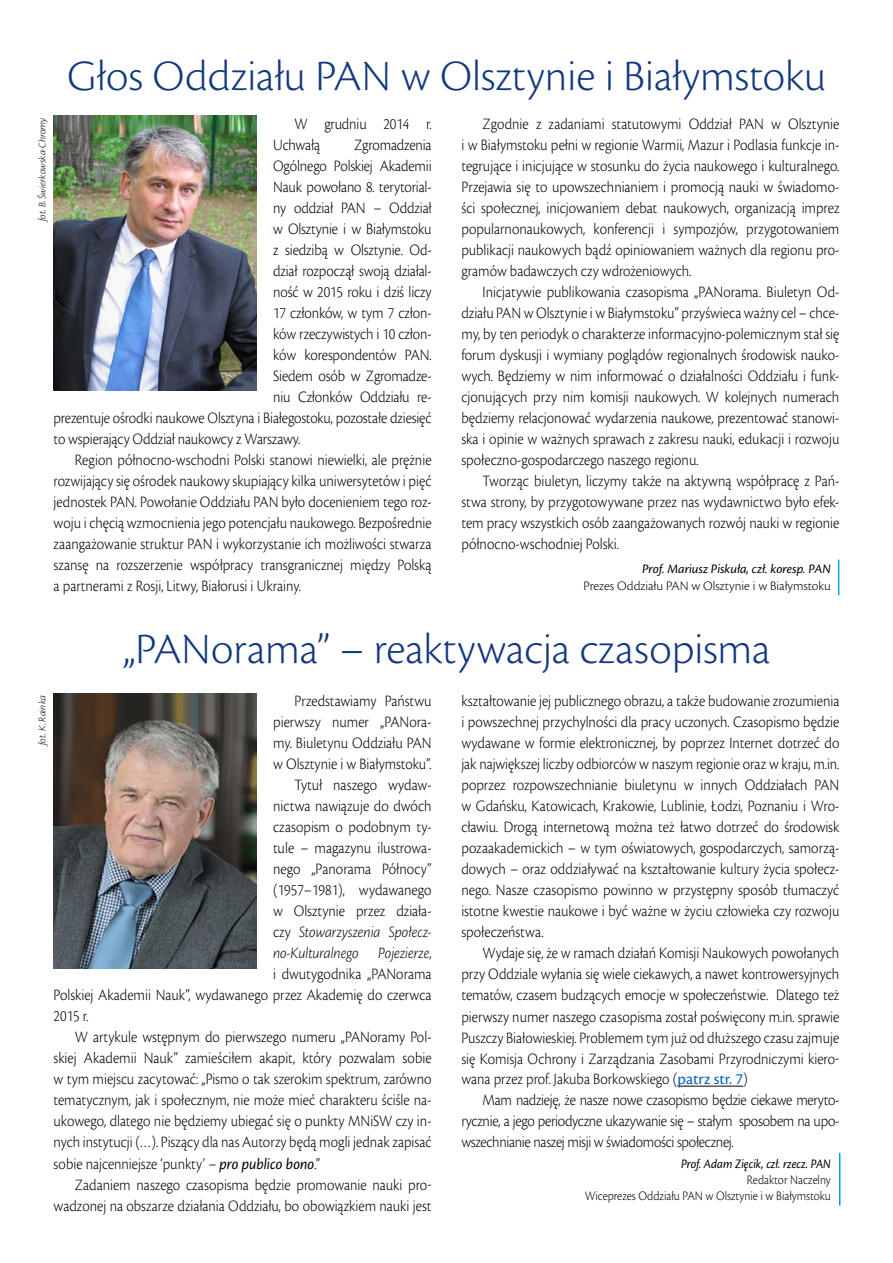
<style>
.page{position:relative;width:893px;height:1263px;background:#fff}
.page>*{position:absolute;margin:0;border:0;box-sizing:border-box;transform-origin:0 0}
.t1{font:300 45px "Cronos Pro";color:#14387f}
.t2{font:300 16.5px/21px "Cronos Pro";color:#000;text-align:justify;scale:.9 1}
.t3{font:italic 300 16.5px "Cronos Pro";letter-spacing:-.005em;color:#000;scale:.9 1}
.t4{font:300 13.5px/16.2px "Cronos Pro";color:#000;text-align:right;scale:.9 1}
.t5{font:300 13.5px "Cronos Pro";color:#000}
.t6{font:italic 13.5px "Cronos Pro";letter-spacing:-.005em;color:#000}
.t7{font:italic 13.5px "Cronos Pro";letter-spacing:-.005em;color:#000;scale:.9 1}
.t8{font:italic 300 10.5px "Cronos Pro";letter-spacing:-.005em;color:#000}
.s1{font-style:normal}
.s2{font-weight:400;font-style:italic}
.s3{font-weight:400;color:#0563c1}
</style>
<div class="page">
<hr style="left:839px;top:1153px;width:1px;height:52px;background:#009fe3">
<hr style="left:838px;top:560px;width:1px;height:35px;background:#009fe3">
<hr style="left:677px;top:1086px;width:66px;height:1px;background:#000">
<img style="left:54px;top:115px;width:202px;height:275px">
<img style="left:54px;top:693px;width:202px;height:275px">
<h1 class="t1" style="left:67px;top:50px;width:760px">Głos Oddziału PAN w Olsztynie i Białymstoku</h1>
<p class="t2" style="left:273px;top:113px;width:178px;text-indent:21px">W grudniu 2014 r.<br>Uchwałą</p>
<p class="t8" style="left:36px;top:221px;width:106px;rotate:-90deg">fot. B. Świerkowska-Chromy</p>
<p class="t2" style="left:354px;top:134px;width:87px">Zgromadzenia</p>
<p class="t2" style="left:273px;top:155px;width:178px">Ogólnego Polskiej Akademii</p>
<p class="t2" style="left:273px;top:176px;width:178px">Nauk powołano 8. terytorial-</p>
<p class="t2" style="left:273px;top:197px;width:178px">ny oddział PAN – Oddział</p>
<p class="t2" style="left:273px;top:218px;width:178px">w Olsztynie i w Białymstoku</p>
<p class="t2" style="left:273px;top:239px;width:178px">z siedzibą w Olsztynie. Od-</p>
<p class="t2" style="left:273px;top:260px;width:178px">dział rozpoczął swoją działal-</p>
<p class="t2" style="left:273px;top:281px;width:178px">ność w 2015 roku i dziś liczy</p>
<p class="t2" style="left:273px;top:302px;width:178px">17 członków, w tym 7 człon-</p>
<p class="t2" style="left:273px;top:323px;width:178px">ków rzeczywistych i 10 człon-</p>
<p class="t2" style="left:273px;top:344px;width:178px">ków korespondentów PAN.</p>
<p class="t2" style="left:273px;top:365px;width:178px">Siedem osób w Zgromadze-</p>
<p class="t2" style="left:273px;top:386px;width:178px">niu Członków Oddziału re-</p>
<p class="t2" style="left:54px;top:407px;width:421px">prezentuje ośrodki naukowe Olsztyna i Białegostoku, pozostałe dziesięć</p>
<p class="t2" style="left:54px;top:428px;width:276px">to wspierający Oddział naukowcy z Warszawy.</p>
<p class="t2" style="left:75px;top:449px;width:398px">Region północno-wschodni Polski stanowi niewielki, ale prężnie</p>
<p class="t2" style="left:54px;top:470px;width:422px">rozwijający się ośrodek naukowy skupiający kilka uniwersytetów i pięć</p>
<p class="t2" style="left:54px;top:491px;width:422px">jednostek PAN. Powołanie Oddziału PAN było docenieniem tego roz-</p>
<p class="t2" style="left:54px;top:512px;width:422px">woju i chęcią wzmocnienia jego potencjału naukowego. Bezpośrednie</p>
<p class="t2" style="left:54px;top:533px;width:422px">zaangażowanie struktur PAN i wykorzystanie ich możliwości stwarza</p>
<p class="t2" style="left:54px;top:554px;width:421px">szansę na rozszerzenie współpracy transgranicznej między Polską</p>
<p class="t2" style="left:54px;top:575px;width:276px">a partnerami z Rosji, Litwy, Białorusi i Ukrainy.</p>
<p class="t2" style="left:461px;top:113px;width:422px;text-indent:21px">Zgodnie z zadaniami statutowymi Oddział PAN w Olsztynie i w Białymstoku pełni w regionie Warmii, Mazur i Podlasia funkcje in&shy;tegrujące i inicjujące w stosunku do życia naukowego i kulturalnego.<br>Przejawia się to upowszechnianiem i promocją nauki w świadomo&shy;ści społecznej, inicjowaniem debat naukowych, organizacją imprez popularnonaukowych, konferencji i sympozjów, przygotowaniem publikacji naukowych bądź opiniowaniem ważnych dla regionu pro&shy;gramów badawczych czy wdrożeniowych.</p>
<p class="t2" style="left:461px;top:281px;width:422px;text-indent:21px">Inicjatywie publikowania czasopisma „PANorama. Biuletyn Od&shy;działu PAN w Olsztynie i w Białymstoku” przyświeca ważny cel – chce&shy;my, by ten periodyk o charakterze informacyjno-polemicznym stał się forum dyskusji i wymiany poglądów regionalnych środowisk nauko&shy;wych. Będziemy w nim informować o działalności Oddziału i funk&shy;cjonujących przy nim komisji naukowych. W kolejnych numerach będziemy relacjonować wydarzenia naukowe, prezentować stanowi&shy;ska i opinie w ważnych sprawach z zakresu nauki, edukacji i rozwoju społeczno-gospodarczego naszego regionu.</p>
<p class="t2" style="left:461px;top:470px;width:421px;text-indent:21px">Tworząc biuletyn, liczymy także na aktywną współpracę z Pań&shy;stwa strony, by przygotowywane przez nas wydawnictwo było efek&shy;tem pracy wszystkich osób zaangażowanych rozwój nauki w regionie północno-wschodniej Polski.</p>
<p class="t6" style="left:642px;top:561px;width:190px">Prof. Mariusz Piskuła, czł. koresp. PAN</p>
<p class="t5" style="left:583px;top:578px;width:249px">Prezes Oddziału PAN w Olsztynie i w Białymstoku</p>
<h1 class="t1" style="left:123px;top:623px;width:649px">„PANorama” – reaktywacja czasopisma</h1>
<p class="t2" style="left:294px;top:691px;width:154px">Przedstawiamy Państwu</p>
<p class="t2" style="left:273px;top:712px;width:178px">pierwszy numer „PANora-</p>
<p class="t2" style="left:273px;top:733px;width:178px">my. Biuletynu Oddziału PAN</p>
<p class="t2" style="left:273px;top:754px;width:178px">w Olsztynie i w Białymstoku”.</p>
<p class="t2" style="left:294px;top:775px;width:154px">Tytuł naszego wydaw-</p>
<p class="t2" style="left:273px;top:796px;width:178px">nictwa nawiązuje do dwóch</p>
<p class="t2" style="left:273px;top:817px;width:178px">czasopism o podobnym ty-</p>
<p class="t2" style="left:273px;top:838px;width:178px">tule – magazynu ilustrowa-</p>
<p class="t2" style="left:273px;top:859px;width:178px">nego „Panorama Północy”</p>
<p class="t2" style="left:273px;top:880px;width:178px">(1957–1981), wydawanego</p>
<p class="t2" style="left:273px;top:901px;width:178px">w Olsztynie przez działa-</p>
<p class="t3" style="left:273px;top:923px;width:178px"><span class="s1">czy</span> Stowarzyszenia Społecz-</p>
<p class="t3" style="left:273px;top:944px;width:178px">no-Kulturalnego Pojezierze<span class="s1">,</span></p>
<p class="t2" style="left:273px;top:964px;width:178px">i dwutygodnika „PANorama</p>
<p class="t2" style="left:54px;top:985px;width:422px">Polskiej Akademii Nauk”, wydawanego przez Akademię do czerwca</p>
<p class="t2" style="left:54px;top:1006px;width:40px">2015 r.</p>
<p class="t2" style="left:75px;top:1027px;width:398px">W artykule wstępnym do pierwszego numeru „PANoramy Pol-</p>
<p class="t2" style="left:54px;top:1048px;width:422px">skiej Akademii Nauk” zamieściłem akapit, który pozwalam sobie</p>
<p class="t2" style="left:54px;top:1069px;width:421px">w tym miejscu zacytować: „Pismo o tak szerokim spektrum, zarówno</p>
<p class="t2" style="left:54px;top:1090px;width:422px">tematycznym, jak i społecznym, nie może mieć charakteru ściśle na-</p>
<p class="t2" style="left:54px;top:1111px;width:422px">ukowego, dlatego nie będziemy ubiegać się o punkty MNiSW czy in-</p>
<p class="t2" style="left:54px;top:1132px;width:422px">nych instytucji (…). Piszący dla nas Autorzy będą mogli jednak zapisać</p>
<p class="t2" style="left:54px;top:1153px;width:298px">sobie najcenniejsze ‘punkty’ – <span class="s2">pro publico bono</span>.”</p>
<p class="t2" style="left:75px;top:1174px;width:398px">Zadaniem naszego czasopisma będzie promowanie nauki pro-</p>
<p class="t2" style="left:54px;top:1195px;width:422px">wadzonej na obszarze działania Oddziału, bo obowiązkiem nauki jest</p>
<p class="t8" style="left:36px;top:745px;width:52px;rotate:-90deg">fot. K. Rainka</p>
<p class="t2" style="left:461px;top:691px;width:422px">kształtowanie jej publicznego obrazu, a także budowanie zrozumienia i powszechnej przychylności dla pracy uczonych. Czasopismo będzie wydawane w formie elektronicznej, by poprzez Internet dotrzeć do jak największej liczby odbiorców w naszym regionie oraz w kraju, m.in. poprzez rozpowszechnianie biuletynu w innych Oddziałach PAN w Gdańsku, Katowicach, Krakowie, Lublinie, Łodzi, Poznaniu i Wro&shy;cławiu. Drogą internetową można też łatwo dotrzeć do środowisk pozaakademickich – w tym oświatowych, gospodarczych, samorzą&shy;dowych – oraz oddziaływać na kształtowanie kultury życia społecz&shy;nego. Nasze czasopismo powinno w przystępny sposób tłumaczyć istotne kwestie naukowe i być ważne w życiu człowieka czy rozwoju społeczeństwa.</p>
<p class="t2" style="left:461px;top:943px;width:422px;text-indent:21px">Wydaje się, że w ramach działań Komisji Naukowych powołanych przy Oddziale wyłania się wiele ciekawych, a nawet kontrowersyjnych tematów, czasem budzących emocje w społeczeństwie. Dlatego też pierwszy numer naszego czasopisma został poświęcony m.in. sprawie Puszczy Białowieskiej. Problemem tym już od dłuższego czasu zajmuje się Komisja Ochrony i Zarządzania Zasobami Przyrodniczymi kiero&shy;wana przez prof. Jakuba Borkowskiego (<span class="s3">patrz str. 7</span>)</p>
<p class="t2" style="left:461px;top:1090px;width:421px;text-indent:21px">Mam nadzieję, że nasze nowe czasopismo będzie ciekawe meryto&shy;rycznie, a jego periodyczne ukazywanie się – stałym sposobem na upo&shy;wszechnianie naszej misji w świadomości społecznej.</p>
<p class="t7" style="left:681px;top:1156px;width:168px">Prof. Adam Zięcik, czł. rzecz. PAN</p>
<p class="t4" style="left:585px;top:1172px;width:275px">Redaktor Naczelny<br>Wiceprezes Oddziału PAN w Olsztynie i w Białymstoku</p>
</div>
